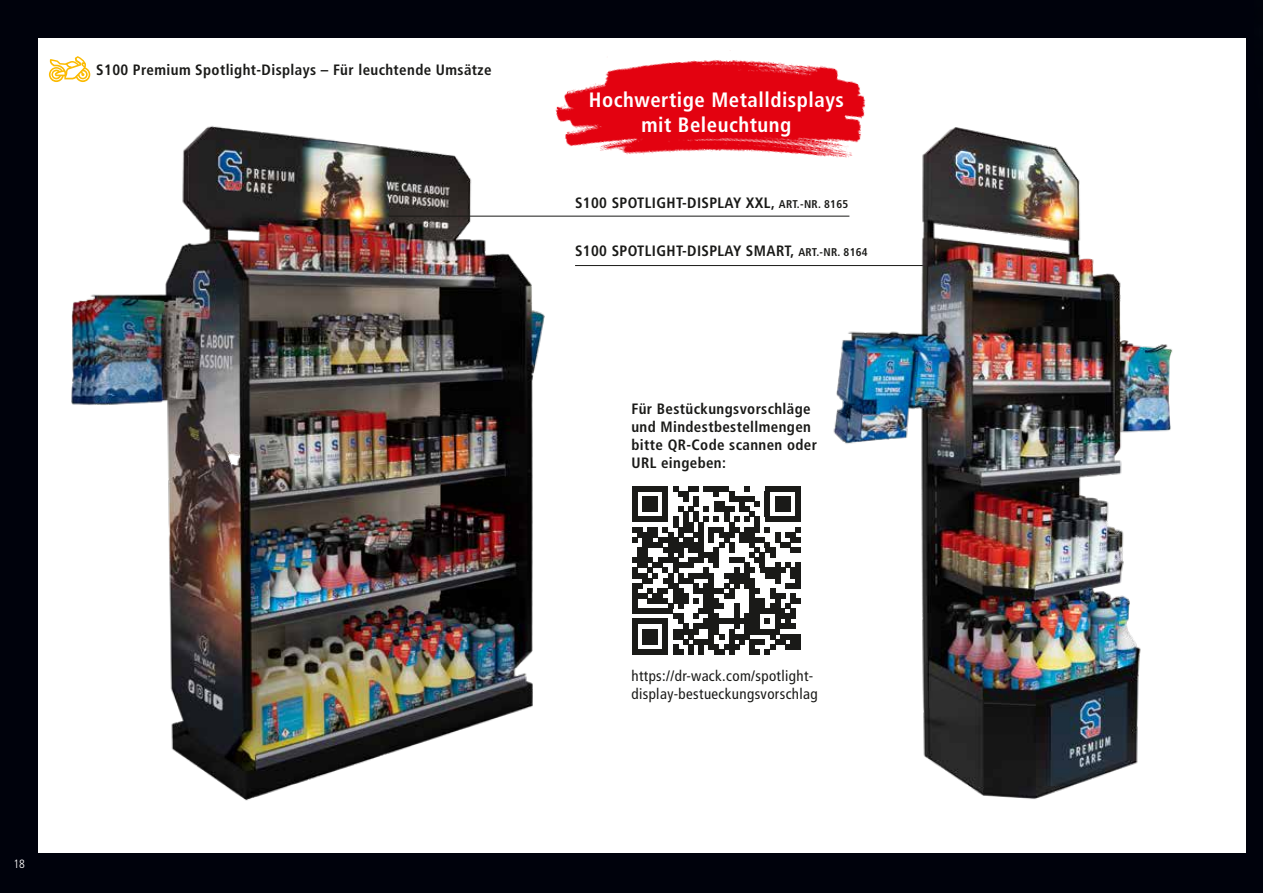
<style>
.page{position:relative;width:1263px;height:893px;background:#00020c}
.page>*{position:absolute;margin:0;border:0;box-sizing:border-box;transform-origin:0 0}
.t1{font:700 condensed 20.85px/24.9px "Frutiger LT Pro";letter-spacing:.025em;color:#fff;text-align:center}
.t2{font:700 condensed 15px/18px "Frutiger LT Pro";letter-spacing:.025em;color:#1a1a18}
.t3{font:condensed 15px/18px "Frutiger LT Pro";letter-spacing:.025em;color:#1a1a18}
.t4{font:300 condensed 12px "Frutiger LT Pro";color:#fff}
.s1{font-size:11.25px}
</style>
<div class="page">
<div style="left:38px;top:38px;width:1208px;height:815px;background:#fff"></div>
<svg style="left:49px;top:56px;width:41px;height:26px"></svg>
<img style="left:71px;top:126px;width:580px;height:675px">
<div style="left:627px;top:481px;width:179px;height:179px;background:#fff"></div>
<div style="left:632px;top:649px;width:36px;height:5px;background:#1a1a18"></div>
<div style="left:642px;top:639px;width:16px;height:5px;background:#1a1a18"></div>
<div style="left:642px;top:634px;width:16px;height:5px;background:#1a1a18"></div>
<div style="left:642px;top:629px;width:16px;height:5px;background:#1a1a18"></div>
<svg style="left:632px;top:624px;width:5px;height:25px"></svg>
<div style="left:632px;top:619px;width:36px;height:5px;background:#1a1a18"></div>
<div style="left:632px;top:609px;width:41px;height:5px;background:#1a1a18"></div>
<div style="left:632px;top:593px;width:16px;height:5px;background:#1a1a18"></div>
<svg style="left:632px;top:588px;width:5px;height:21px"></svg>
<div style="left:632px;top:583px;width:10px;height:5px;background:#1a1a18"></div>
<div style="left:642px;top:578px;width:11px;height:5px;background:#1a1a18"></div>
<div style="left:632px;top:573px;width:16px;height:5px;background:#1a1a18"></div>
<svg style="left:632px;top:568px;width:5px;height:5px"></svg>
<div style="left:637px;top:563px;width:11px;height:5px;background:#1a1a18"></div>
<div style="left:632px;top:558px;width:21px;height:5px;background:#1a1a18"></div>
<div style="left:637px;top:553px;width:11px;height:5px;background:#1a1a18"></div>
<div style="left:637px;top:547px;width:11px;height:6px;background:#1a1a18"></div>
<div style="left:642px;top:542px;width:21px;height:5px;background:#1a1a18"></div>
<svg style="left:632px;top:537px;width:5px;height:5px"></svg>
<div style="left:642px;top:537px;width:11px;height:5px;background:#1a1a18"></div>
<div style="left:637px;top:532px;width:21px;height:5px;background:#1a1a18"></div>
<div style="left:632px;top:527px;width:10px;height:5px;background:#1a1a18"></div>
<div style="left:632px;top:517px;width:36px;height:5px;background:#1a1a18"></div>
<div style="left:642px;top:507px;width:16px;height:5px;background:#1a1a18"></div>
<div style="left:642px;top:502px;width:16px;height:5px;background:#1a1a18"></div>
<div style="left:642px;top:496px;width:16px;height:6px;background:#1a1a18"></div>
<svg style="left:632px;top:491px;width:5px;height:26px"></svg>
<div style="left:632px;top:486px;width:36px;height:5px;background:#1a1a18"></div>
<svg style="left:648px;top:486px;width:94px;height:168px"></svg>
<hr style="left:389px;top:216px;width:460px;height:1px;background:#1a1a18">
<hr style="left:575px;top:265px;width:383px;height:1px;background:#1a1a18">
<img style="left:742px;top:127px;width:431px;height:672px">
<img style="left:537px;top:50px;width:359px;height:195px">
<p class="t2" style="left:96px;top:61px;width:397px">S100 Premium Spotlight-Displays – Für leuchtende Umsätze</p>
<p class="t4" style="left:13px;top:857px;width:13px">18</p>
<h1 class="t1" style="left:589px;top:87px;width:257px">Hochwertige Metalldisplays mit Beleuchtung</h1>
<p class="t2" style="left:575px;top:194px;width:275px">S100 SPOTLIGHT-DISPLAY XXL, <span class="s1">ART.-NR. 8165</span></p>
<p class="t2" style="left:575px;top:242px;width:294px">S100 SPOTLIGHT-DISPLAY SMART, <span class="s1">ART.-NR. 8164</span></p>
<p class="t2" style="left:631px;top:400px;width:187px">Für Bestückungsvorschläge und Mindestbestellmengen bitte QR-Code scannen oder<br>URL eingeben:</p>
<p class="t3" style="left:631px;top:667px;width:188px">https://dr-wack.com/spotlight&shy;display-bestueckungsvorschlag</p>
</div>
